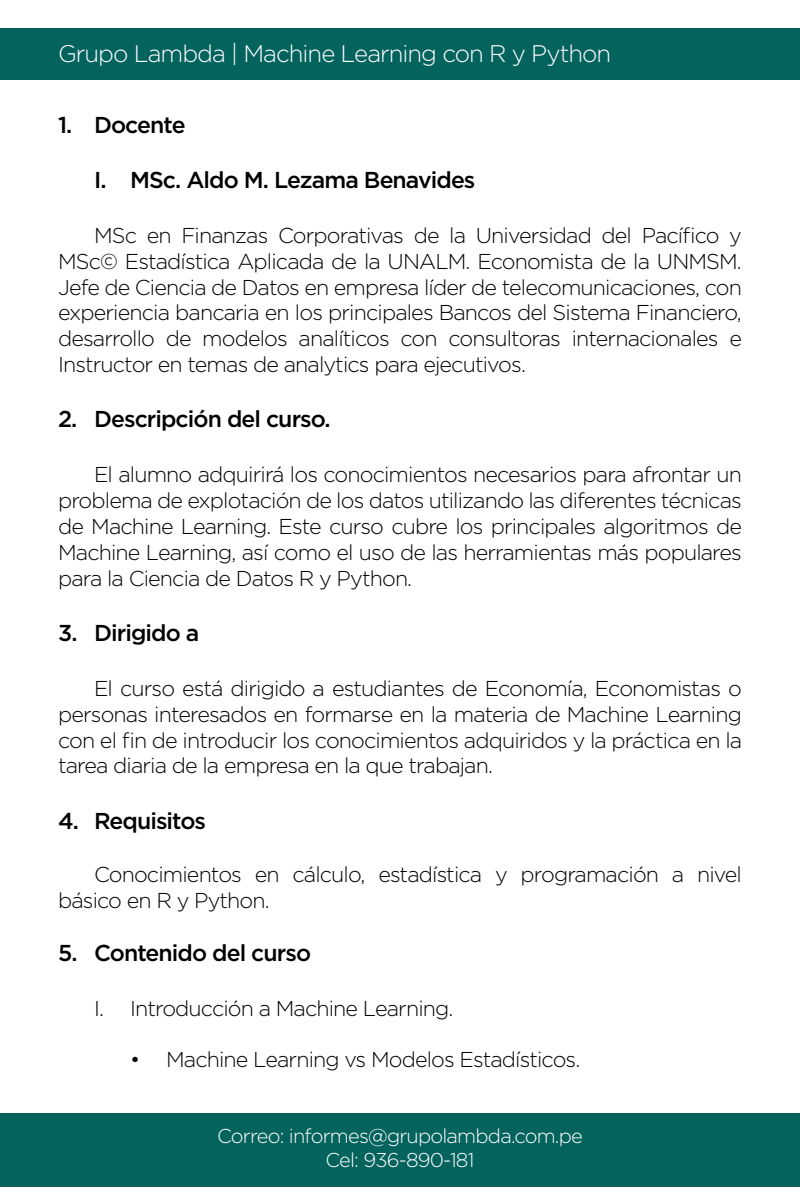
<style>
.page{position:relative;width:800px;height:1200px;background:#fff}
.page>*{position:absolute;margin:0;border:0;box-sizing:border-box;transform-origin:0 0}
.t1{font:300 24px "Gotham";letter-spacing:-.04em;color:#fff}
.t2{font:500 23px "Gotham";letter-spacing:-.04em;color:#000}
.t3{font:300 21.5px/25.8px "Gotham";letter-spacing:-.04em;color:#000;text-align:justify}
.t4{font:300 20px/24px "Gotham";letter-spacing:-.04em;color:#fff;text-align:center}
</style>
<div class="page">
<div style="left:0;top:1113px;width:800px;height:74px;background:#04635d"></div>
<div style="left:0;top:29px;width:800px;height:51px;background:#04635d"></div>
<p class="t1" style="left:58px;top:39px;width:555px">Grupo Lambda | Machine Learning con R y Python</p>
<p class="t2" style="left:58px;top:109px;width:129px">1. Docente</p>
<p class="t2" style="left:94px;top:165px;width:383px">I. MSc. Aldo M. Lezama Benavides</p>
<p class="t3" style="left:58px;top:222px;width:685px;text-indent:36px">MSc en Finanzas Corporativas de la Universidad del Pacífico y MSc© Estadística Aplicada de la UNALM. Economista de la UNMSM.<br>Jefe de Ciencia de Datos en empresa líder de telecomunicaciones, con experiencia bancaria en los principales Bancos del Sistema Financiero, desarrollo de modelos analíticos con consultoras internacionales e Instructor en temas de analytics para ejecutivos.</p>
<p class="t2" style="left:58px;top:404px;width:274px">2. Descripción del curso.</p>
<p class="t3" style="left:58px;top:461px;width:685px;text-indent:36px">El alumno adquirirá los conocimientos necesarios para afrontar un problema de explotación de los datos utilizando las diferentes técnicas de Machine Learning. Este curso cubre los principales algoritmos de Machine Learning, así como el uso de las herramientas más populares para la Ciencia de Datos R y Python.</p>
<p class="t2" style="left:58px;top:618px;width:143px">3. Dirigido a</p>
<p class="t3" style="left:58px;top:675px;width:686px;text-indent:36px">El curso está dirigido a estudiantes de Economía, Economistas o personas interesados en formarse en la materia de Machine Learning con el fin de introducir los conocimientos adquiridos y la práctica en la tarea diaria de la empresa en la que trabajan.</p>
<p class="t2" style="left:58px;top:805px;width:150px">4. Requisitos</p>
<p class="t3" style="left:58px;top:861px;width:685px;text-indent:36px">Conocimientos en cálculo, estadística y programación a nivel básico en R y Python.</p>
<p class="t2" style="left:58px;top:937px;width:255px">5. Contenido del curso</p>
<p class="t3" style="left:94px;top:995px;width:361px">I. Introducción a Machine Learning.</p>
<p class="t3" style="left:130px;top:1046px;width:452px">• Machine Learning vs Modelos Estadísticos.</p>
<p class="t4" style="left:217px;top:1124px;width:367px">Correo: informes@grupolambda.com.pe<br>Cel: 936-890-181</p>
</div>
